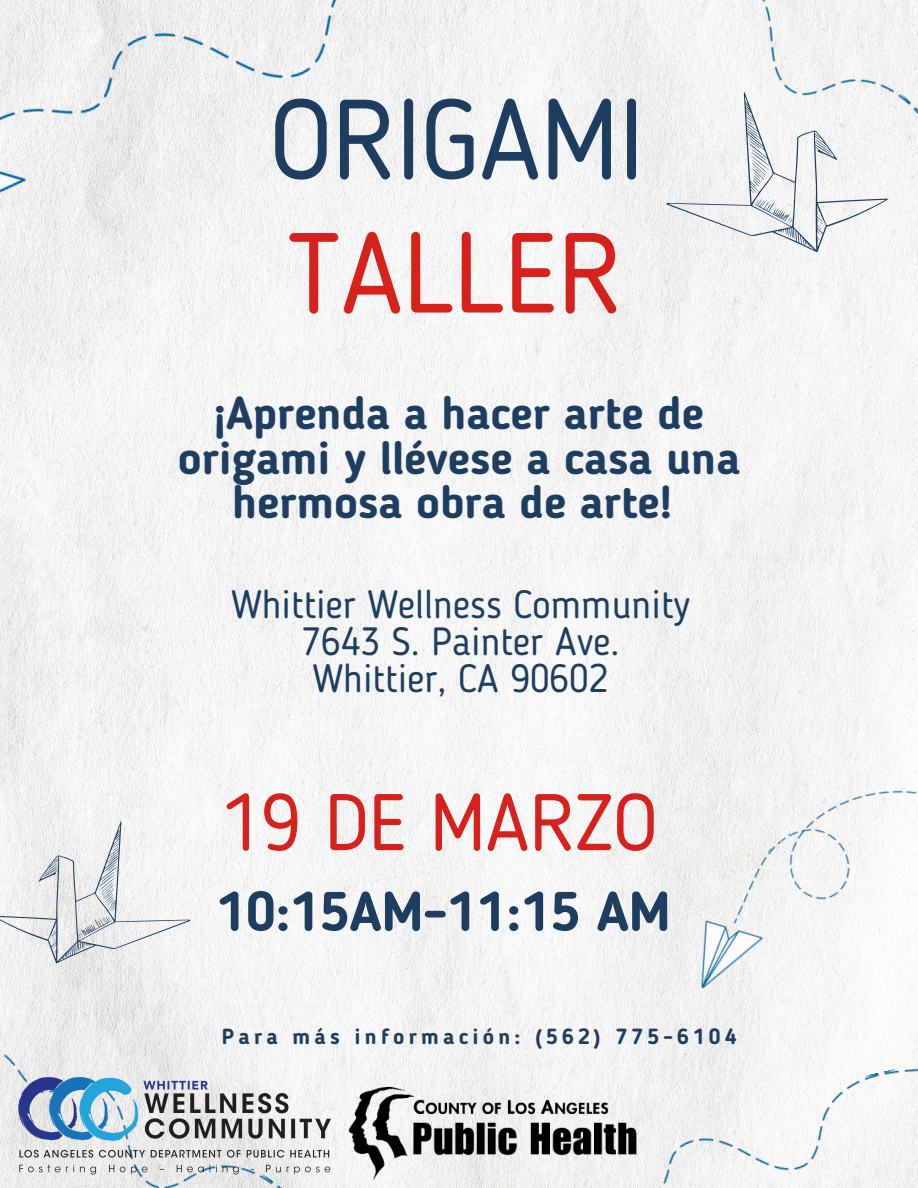
<style>
.page{position:relative;width:918px;height:1188px;background:#fff}
.page>*{position:absolute;margin:0;border:0;box-sizing:border-box;transform-origin:0 0}
.t1{font:112.8px "Blogger Sans";color:#d7211d}
.t2{font:111.75px "Blogger Sans";color:#1d3e60}
.t3{font:79.5px "Blogger Sans";color:#d7211d}
.t4{font:700 54.75px "Blogger Sans";color:#1d3e60}
.t5{font:700 45.75px/44.2px "Blogger Sans";color:#1d3e60;text-align:center}
.t6{font:39.15px/37px "Blogger Sans";color:#1d3e60;text-align:center}
.t7{font:700 21.75px "Blogger Sans";letter-spacing:.19em;color:#1d3e60}
</style>
<div class="page">
<img style="left:0;top:246px;width:918px;height:942px">
<svg style="left:0;top:821px;width:190px;height:115px"></svg>
<svg style="left:667px;top:246px;width:221px;height:6px"></svg>
<img style="left:662px;top:740px;width:256px;height:261px">
<img style="left:0;top:936px;width:334px;height:252px">
<img style="left:472px;top:1055px;width:446px;height:133px">
<img style="left:0;top:0;width:555px;height:251px">
<img style="left:521px;top:0;width:397px;height:246px">
<img style="left:18px;top:1077px;width:316px;height:97px">
<img style="left:342px;top:1083px;width:306px;height:105px">
<p class="t2" style="left:270px;top:94px;width:376px">ORIGAMI</p>
<h1 class="t1" style="left:287px;top:227px;width:337px">TALLER</h1>
<p class="t5" style="left:178px;top:395px;width:564px">¡Aprenda a hacer arte de origami y llévese a casa una hermosa obra de arte!</p>
<h1 class="t6" style="left:231px;top:589px;width:460px">Whittier Wellness Community<br>7643 S. Painter Ave.<br>Whittier, CA 90602</h1>
<h4 class="t3" style="left:221px;top:790px;width:438px">19 DE MARZO</h4>
<h5 class="t4" style="left:217px;top:889px;width:455px">10:15AM-11:15 AM</h5>
<p class="t7" style="left:222px;top:1028px;width:516px">Para más información: (562) 775-6104</p>
</div>
